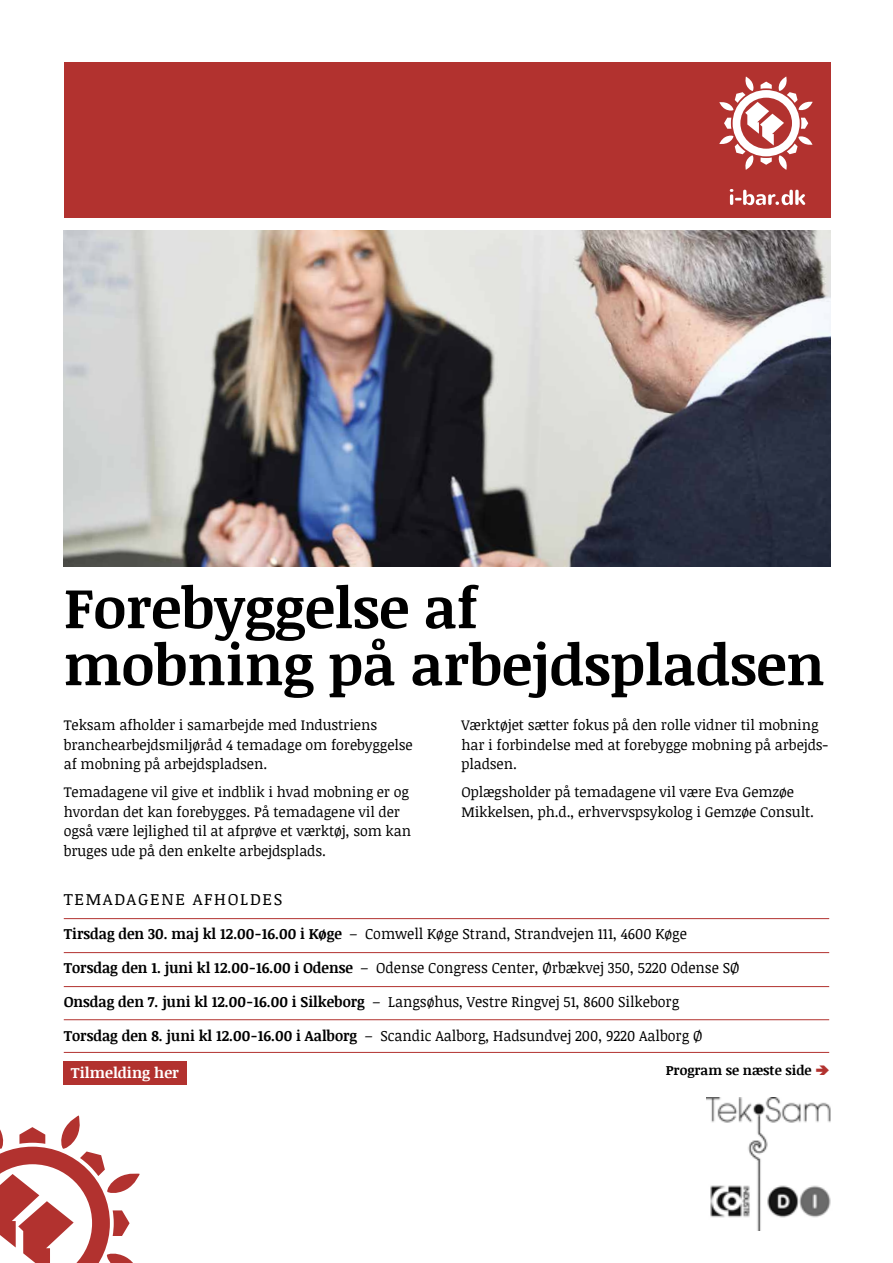
<style>
.page{position:relative;width:893px;height:1263px;background:#fff}
.page>*{position:absolute;margin:0;border:0;box-sizing:border-box;transform-origin:0 0}
.t1{font:700 57px/57px "Noticia Text";letter-spacing:-.005em;color:#000}
.t2{font:16.5px "Noticia Text";letter-spacing:.1em;color:#000}
.t3{font:15px "Noticia Text";color:#000;scale:.95 1}
.t4{font:700 15px "Noticia Text";color:#fff}
.t5{font:14.55px/19.5px "Noticia Text";letter-spacing:-.005em;color:#000}
.t6{font:700 13.5px "Noticia Text";color:#000}
.s1{font-weight:700}
</style>
<div class="page">
<img style="left:64px;top:231px;width:766px;height:336px">
<svg style="left:0;top:1115px;width:140px;height:148px"></svg>
<div style="left:64px;top:63px;width:766px;height:155px;background:#b2322f"></div>
<svg style="left:719px;top:77px;width:94px;height:93px"></svg>
<svg style="left:730px;top:189px;width:75px;height:16px"></svg>
<hr style="left:64px;top:952px;width:765px;height:1px;background:#b2322f">
<hr style="left:64px;top:986px;width:765px;height:1px;background:#b2322f">
<hr style="left:64px;top:1019px;width:765px;height:1px;background:#b2322f">
<hr style="left:64px;top:1052px;width:765px;height:1px;background:#b2322f">
<hr style="left:64px;top:918px;width:765px;height:1px;background:#b2322f">
<img style="left:706px;top:1098px;width:125px;height:133px">
<div style="left:63px;top:1061px;width:124px;height:24px;background:#b2322f"></div>
<h1 class="t1" style="left:64px;top:577px;width:763px">Forebyggelse af<br>mobning på arbejdspladsen</h1>
<p class="t5" style="left:64px;top:715px;width:350px">Teksam afholder i samarbejde med Industriens branchearbejdsmiljøråd 4 temadage om forebyggelse af mobning på arbejdspladsen.</p>
<p class="t5" style="left:64px;top:782px;width:349px">Temadagene vil give et indblik i hvad mobning er og hvordan det kan forebygges. På temadagene vil der også være lejlighed til at afprøve et værktøj, som kan bruges ude på den enkelte arbejdsplads.</p>
<p class="t5" style="left:461px;top:715px;width:368px">Værktøjet sætter fokus på den rolle vidner til mobning har i forbindelse med at forebygge mobning på arbejds&shy;pladsen.</p>
<p class="t5" style="left:461px;top:782px;width:354px">Oplægsholder på temadagene vil være Eva Gemzøe<br>Mikkelsen, ph.d., erhvervspsykolog i Gemzøe Consult.</p>
<p class="t2" style="left:64px;top:888px;width:220px">TEMADAGENE AFHOLDES</p>
<p class="t3" style="left:64px;top:923px;width:657px"><span class="s1">Tirsdag den 30. maj kl 12.00-16.00 i Køge</span> – Comwell Køge Strand, Strandvejen 111, 4600 Køge</p>
<p class="t3" style="left:64px;top:957px;width:713px"><span class="s1">Torsdag den 1. juni kl 12.00-16.00 i Odense</span> – Odense Congress Center, Ørbækvej 350, 5220 Odense SØ</p>
<p class="t3" style="left:64px;top:991px;width:649px"><span class="s1">Onsdag den 7. juni kl 12.00-16.00 i Silkeborg</span> – Langsøhus, Vestre Ringvej 51, 8600 Silkeborg</p>
<p class="t3" style="left:64px;top:1025px;width:674px"><span class="s1">Torsdag den 8. juni kl 12.00-16.00 i Aalborg</span> – Scandic Aalborg, Hadsundvej 200, 9220 Aalborg Ø</p>
<p class="t4" style="left:71px;top:1062px;width:110px">Tilmelding her</p>
<p class="t6" style="left:666px;top:1060px;width:147px">Program se næste side</p>
</div>
